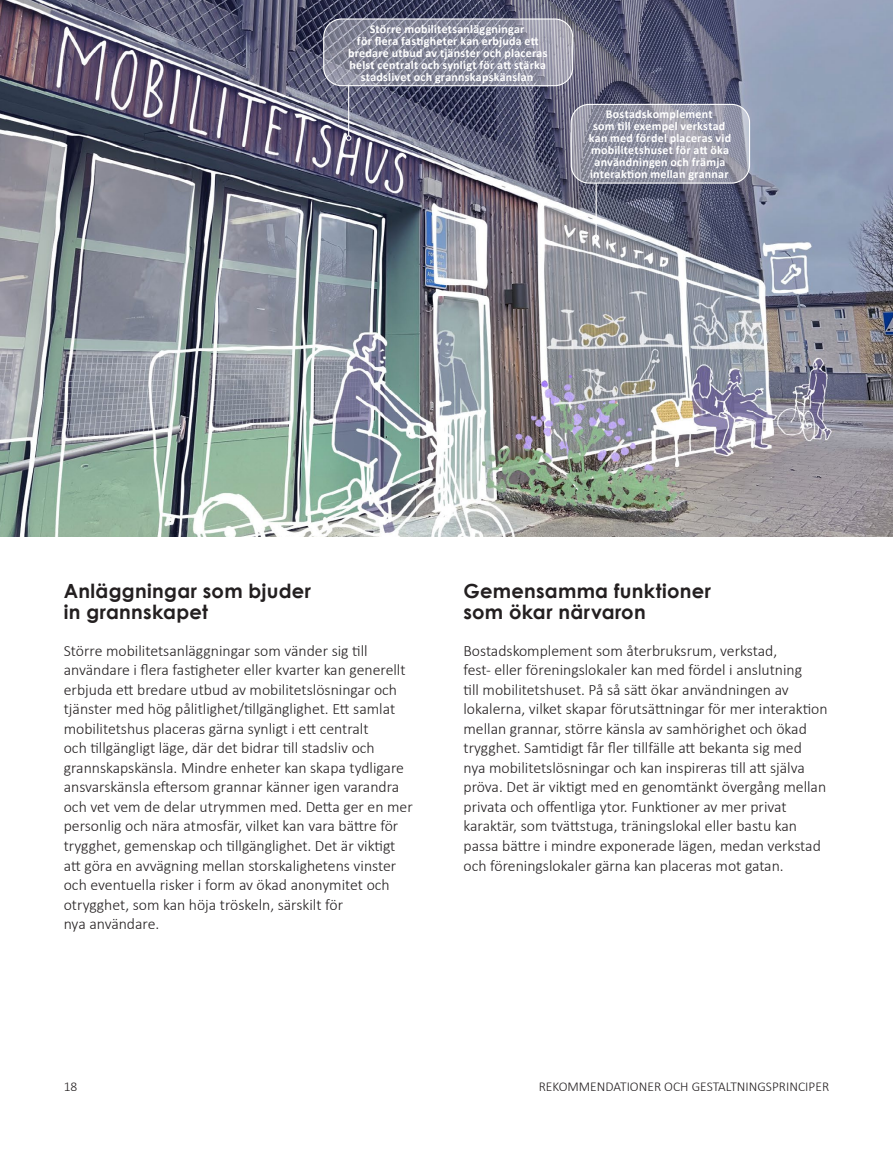
<style>
.page{position:relative;width:893px;height:1149px;background:#fff}
.page>*{position:absolute;margin:0;border:0;box-sizing:border-box;transform-origin:0 0}
._3_-_Mellanrubrik{font:700 19.5px/21px "Century Gothic";letter-spacing:.015em;color:#231f20}
.Löpande_text_-_brödtext{font:300 15.75px/19.5px "Calibri";color:#231f20}
.t1{font:300 13.5px "Calibri";color:#231f20}
.Text_på_bild{font:700 12px/12px "Calibri";letter-spacing:.02em;color:#fff;text-align:center}
</style>
<div class="page">
<img style="left:0;top:0;width:892px;height:536px">
<svg style="left:324px;top:19px;width:249px;height:67px;background:#8d8f9f"></svg>
<div style="left:323px;top:18px;width:250px;height:68px;border:1px solid #fff;border-radius:18px"></div>
<svg style="left:571px;top:104px;width:178px;height:79px;background:#9697a6"></svg>
<div style="left:571px;top:104px;width:179px;height:80px;border:1px solid #fff;border-radius:18px"></div>
<hr style="left:348px;top:86px;width:1px;height:50px;background:#fff">
<svg style="left:346px;top:135px;width:5px;height:6px"></svg>
<hr style="left:596px;top:183px;width:1px;height:52px;background:#fff">
<svg style="left:593px;top:234px;width:6px;height:6px"></svg>
<hr style="left:892px;top:0;width:1px;height:1148px;background:#abc7b5">
<p class="Text_på_bild" style="left:348px;top:23px;width:201px">Större mobilitetsanläggningar<br>för flera fastigheter kan erbjuda ett bredare utbud av tjänster och placeras helst centralt och synligt för att stärka stadslivet och grannskapskänslan</p>
<p class="Text_på_bild" style="left:589px;top:108px;width:144px">Bostadskomplement<br>som till exempel verkstad kan med fördel placeras vid mobilitetshuset för att öka användningen och främja interaktion mellan grannar</p>
<p class="_3_-_Mellanrubrik" style="left:64px;top:579px;width:249px">Anläggningar som bjuder in grannskapet</p>
<p class="_3_-_Mellanrubrik" style="left:463px;top:579px;width:249px">Gemensamma funktioner som ökar närvaron</p>
<p class="Löpande_text_-_brödtext" style="left:64px;top:640px;width:350px">Större mobilitetsanläggningar som vänder sig till användare i flera fastigheter eller kvarter kan generellt erbjuda ett bredare utbud av mobilitetslösningar och tjänster med hög pålitlighet/tillgänglighet. Ett samlat mobilitetshus placeras gärna synligt i ett centralt<br>och tillgängligt läge, där det bidrar till stadsliv och grannskapskänsla. Mindre enheter kan skapa tydligare ansvarskänsla eftersom grannar känner igen varandra och vet vem de delar utrymmen med. Detta ger en mer personlig och nära atmosfär, vilket kan vara bättre för trygghet, gemenskap och tillgänglighet. Det är viktigt att göra en avvägning mellan storskalighetens vinster och eventuella risker i form av ökad anonymitet och otrygghet, som kan höja tröskeln, särskilt för<br>nya användare.</p>
<p class="Löpande_text_-_brödtext" style="left:463px;top:640px;width:366px">Bostadskomplement som återbruksrum, verkstad,<br>fest- eller föreningslokaler kan med fördel i anslutning<br>till mobilitetshuset. På så sätt ökar användningen av lokalerna, vilket skapar förutsättningar för mer interaktion mellan grannar, större känsla av samhörighet och ökad trygghet. Samtidigt får fler tillfälle att bekanta sig med nya mobilitetslösningar och kan inspireras till att själva pröva. Det är viktigt med en genomtänkt övergång mellan privata och offentliga ytor. Funktioner av mer privat karaktär, som tvättstuga, träningslokal eller bastu kan passa bättre i mindre exponerade lägen, medan verkstad och föreningslokaler gärna kan placeras mot gatan.</p>
<p class="t1" style="left:64px;top:1077px;width:15px">18</p>
<p class="t1" style="left:539px;top:1077px;width:292px">REKOMMENDATIONER OCH GESTALTNINGSPRINCIPER</p>
</div>
